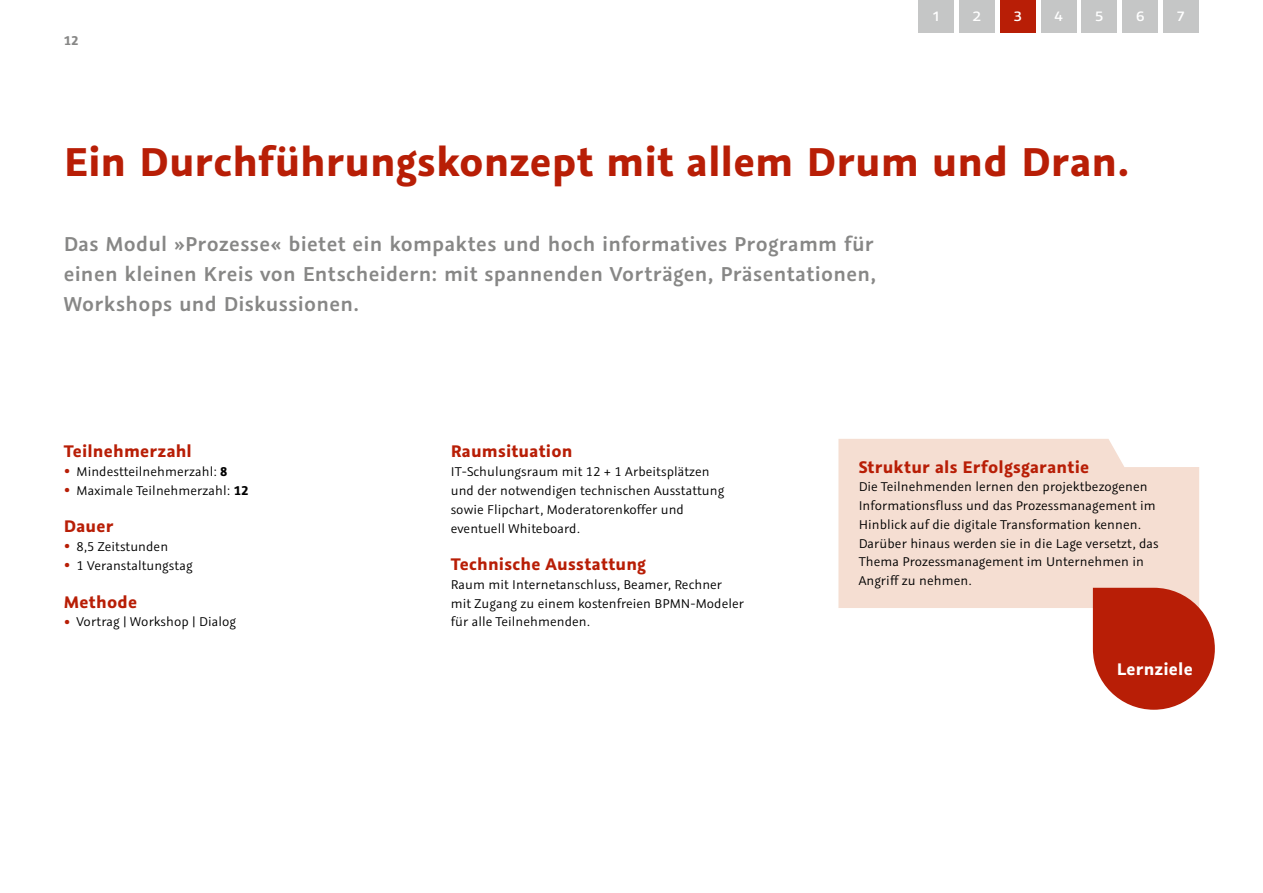
<style>
.page{position:relative;width:1263px;height:893px;background:#fff}
.page>*{position:absolute;margin:0;border:0;box-sizing:border-box;transform-origin:0 0}
.t1{font:700 45px "Graublau Sans";letter-spacing:.005em;color:#b81e06}
.t2{font:600 22.5px/30px "Graublau Sans";letter-spacing:.015em;color:#878786;text-align:justify}
.t3{font:19.35px "Graublau Sans";color:#fff}
.t4{font:700 18.75px "Graublau Sans";letter-spacing:.015em;color:#b81e06}
.t5{font:700 18.75px "Graublau Sans";letter-spacing:.015em;color:#fff}
.t6{font:14.25px/18.8px "Graublau Sans";letter-spacing:.005em;color:#000}
.t7{font:700 14.25px "Graublau Sans";color:#878786}
.s1{font-weight:800;color:#b81e06}
.s2{font-weight:700}
</style>
<div class="page">
<div style="left:838px;top:439px;width:361px;height:169px;background:#f5ded2"></div>
<svg style="left:1093px;top:588px;width:122px;height:122px;background:#c3422d"></svg>
<div style="left:1163px;top:0;width:35px;height:32px;background:#c5c6c6"></div>
<div style="left:1041px;top:0;width:35px;height:32px;background:#c5c6c6"></div>
<div style="left:919px;top:0;width:35px;height:32px;background:#c5c6c6"></div>
<div style="left:1082px;top:0;width:35px;height:32px;background:#c5c6c6"></div>
<div style="left:959px;top:0;width:36px;height:32px;background:#c5c6c6"></div>
<div style="left:1122px;top:0;width:36px;height:32px;background:#c5c6c6"></div>
<div style="left:1000px;top:0;width:35px;height:32px;background:#b81e06"></div>
<p class="t7" style="left:64px;top:31px;width:16px">12</p>
<h3 class="t3" style="left:933px;top:3px;width:8px">1</h3>
<h3 class="t3" style="left:972px;top:3px;width:11px">2</h3>
<h3 class="t3" style="left:1014px;top:3px;width:10px">3</h3>
<h3 class="t3" style="left:1054px;top:3px;width:10px">4</h3>
<h3 class="t3" style="left:1095px;top:3px;width:10px">5</h3>
<h3 class="t3" style="left:1136px;top:3px;width:11px">6</h3>
<h3 class="t3" style="left:1177px;top:3px;width:9px">7</h3>
<h1 class="t1" style="left:64px;top:133px;width:1067px">Ein Durchführungskonzept mit allem Drum und Dran.</h1>
<h2 class="t2" style="left:64px;top:229px;width:814px">Das Modul »Prozesse« bietet ein kompaktes und hoch informatives Programm für einen kleinen Kreis von Entscheidern: mit spannenden Vorträgen, Präsentationen, Workshops und Diskussionen.</h2>
<h3 class="t4" style="left:64px;top:439px;width:130px">Teilnehmerzahl</h3>
<p class="t6" style="left:64px;top:462px;width:165px"><span class="s1">•</span> Mindestteilnehmerzahl: <span class="s2">8</span></p>
<p class="t6" style="left:64px;top:481px;width:186px"><span class="s1">•</span> Maximale Teilnehmerzahl: <span class="s2">12</span></p>
<h3 class="t4" style="left:64px;top:514px;width:51px">Dauer</h3>
<p class="t6" style="left:64px;top:537px;width:106px"><span class="s1">•</span> 8,5 Zeitstunden</p>
<p class="t6" style="left:64px;top:556px;width:130px"><span class="s1">•</span> 1 Veranstaltungstag</p>
<h3 class="t4" style="left:64px;top:589px;width:75px">Methode</h3>
<p class="t6" style="left:64px;top:612px;width:174px"><span class="s1">•</span> Vortrag | Workshop | Dialog</p>
<h3 class="t4" style="left:451px;top:439px;width:123px">Raumsituation</h3>
<p class="t6" style="left:451px;top:462px;width:275px">IT-Schulungsraum mit 12 + 1 Arbeitsplätzen und der notwendigen technischen Ausstattung sowie Flipchart, Moderatorenkoffer und eventuell Whiteboard.</p>
<h3 class="t4" style="left:451px;top:552px;width:197px">Technische Ausstattung</h3>
<p class="t6" style="left:451px;top:575px;width:295px">Raum mit Internetanschluss, Beamer, Rechner mit Zugang zu einem kostenfreien BPMN-Modeler für alle Teilnehmenden.</p>
<h3 class="t4" style="left:859px;top:455px;width:232px">Struktur als Erfolgsgarantie</h3>
<p class="t6" style="left:859px;top:477px;width:301px">Die Teilnehmenden lernen den projektbezogenen Informationsfluss und das Prozessmanagement im Hinblick auf die digitale Transformation kennen.<br>Darüber hinaus werden sie in die Lage versetzt, das Thema Prozessmanagement im Unternehmen in Angriff zu nehmen.</p>
<h3 class="t5" style="left:1117px;top:657px;width:78px">Lernziele</h3>
</div>
